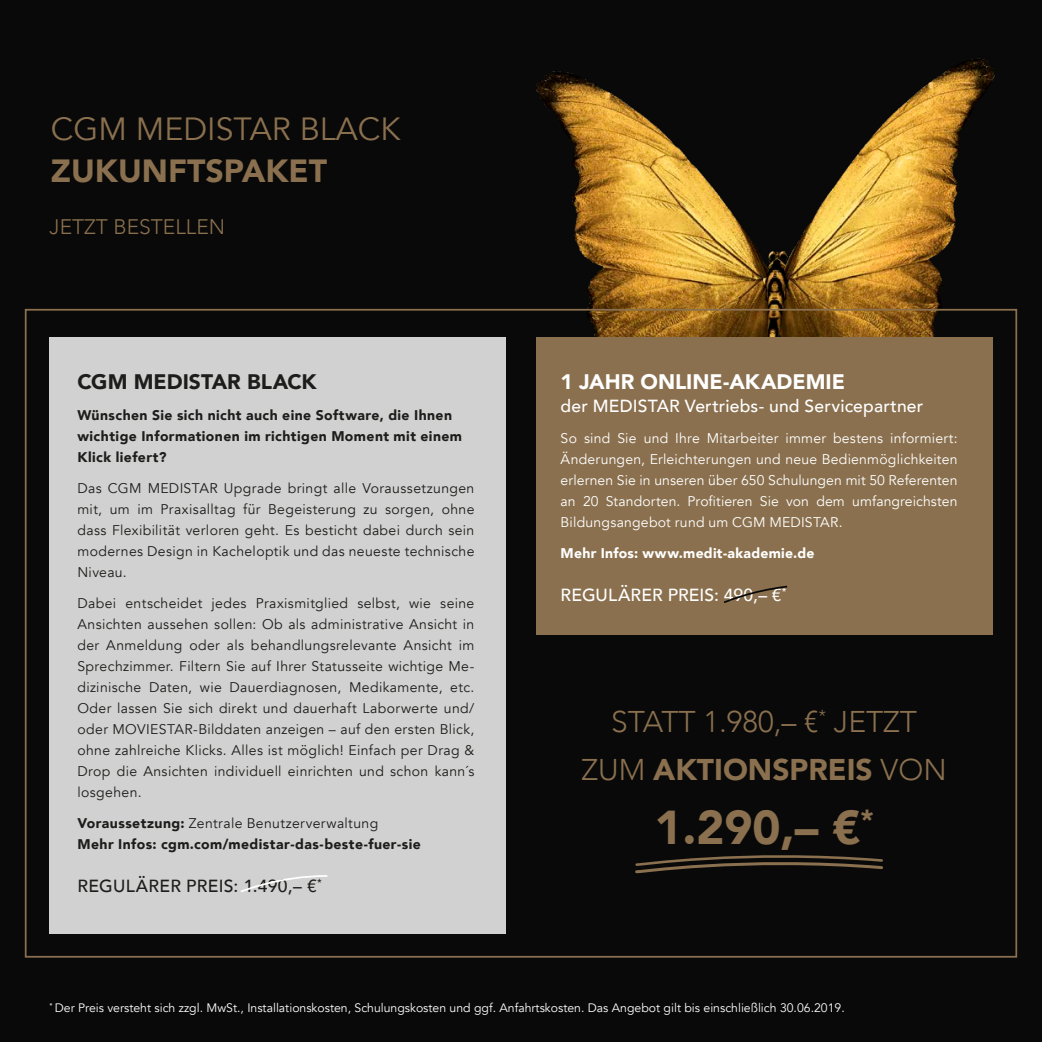
<style>
.page{position:relative;width:1042px;height:1042px;background:#090909}
.page>*{position:absolute;margin:0;border:0;box-sizing:border-box;transform-origin:0 0}
.t1{font:900 47.43px "Avenir";color:#8a704e}
.t2{font:32.02px "Avenir";color:#8a704e}
.t3{font:900 32.02px "Avenir";color:#8a704e}
.t4{font:300 29.93px/47.4px "Avenir";color:#8a704e;text-align:center}
.t5{font:900 21px "Avenir";color:#fff}
.t6{font:900 21px "Avenir";color:#1d1d1b}
.t7{font:300 21px "Avenir";color:#8a704e}
.t8{font:500 17.5px "Avenir";letter-spacing:.01em;color:#fff}
.t9{font:500 17.5px "Avenir";letter-spacing:.02em;color:#1d1d1b}
.t10{font:14px/21px "Avenir";letter-spacing:.025em;color:#1d1d1b;text-align:justify}
.t11{font:14px/21px "Avenir";letter-spacing:.01em;color:#fff;text-align:justify}
.t12{font:900 14px/21px "Avenir";letter-spacing:.03em;color:#1d1d1b}
.t13{font:900 14px "Avenir";letter-spacing:.02em;color:#fff}
.t14{font:12.25px "Avenir";color:#fff}
.s1{font-weight:400}
.s2{font-weight:900}
</style>
<div class="page">
<img style="left:462px;top:58px;width:556px;height:404px">
<div style="left:50px;top:337px;width:456px;height:597px;background:#d1d1d1"></div>
<div style="left:536px;top:337px;width:456px;height:298px;background:#8a704e"></div>
<svg style="left:240px;top:875px;width:88px;height:17px"></svg>
<svg style="left:723px;top:585px;width:65px;height:17px"></svg>
<svg style="left:635px;top:855px;width:248px;height:17px"></svg>
<h2 class="t2" style="left:51px;top:110px;width:351px">CGM MEDISTAR BLACK</h2>
<h2 class="t3" style="left:51px;top:143px;width:278px">ZUKUNFTSPAKET</h2>
<h3 class="t7" style="left:50px;top:215px;width:177px">JETZT BESTELLEN</h3>
<h3 class="t6" style="left:77px;top:364px;width:241px">CGM MEDISTAR BLACK</h3>
<p class="t12" style="left:77px;top:405px;width:386px">Wünschen Sie sich nicht auch eine Software, die Ihnen wichtige Informationen im richtigen Moment mit einem<br>Klick liefert?</p>
<p class="t10" style="left:77px;top:478px;width:398px">Das CGM MEDISTAR Upgrade bringt alle Voraussetzungen mit, um im Praxisalltag für Begeisterung zu sorgen, ohne dass Flexibilität verloren geht. Es besticht dabei durch sein modernes Design in Kacheloptik und das neueste technische Niveau.</p>
<p class="t10" style="left:77px;top:593px;width:398px">Dabei entscheidet jedes Praxismitglied selbst, wie seine Ansichten aussehen sollen: Ob als administrative Ansicht in der Anmeldung oder als behandlungsrelevante Ansicht im Sprechzimmer. Filtern Sie auf Ihrer Statusseite wichtige Me&shy;dizinische Daten, wie Dauerdiagnosen, Medikamente, etc.<br>Oder lassen Sie sich direkt und dauerhaft Laborwerte und/ oder MOVIESTAR-Bilddaten anzeigen – auf den ersten Blick, ohne zahlreiche Klicks. Alles ist möglich! Einfach per Drag &amp; Drop die Ansichten individuell einrichten und schon kann´s losgehen.</p>
<p class="t12" style="left:77px;top:812px;width:345px">Voraussetzung: <span class="s1">Zentrale Benutzerverwaltung<br></span>Mehr Infos: cgm.com/medistar-das-beste-fuer-sie</p>
<p class="t9" style="left:77px;top:870px;width:246px">REGULÄRER PREIS: 1.490,– €<sup>*</sup></p>
<h3 class="t5" style="left:561px;top:364px;width:286px">1 JAHR ONLINE-AKADEMIE</h3>
<p class="t8" style="left:561px;top:391px;width:364px">der MEDISTAR Vertriebs- und Servicepartner</p>
<p class="t11" style="left:561px;top:428px;width:398px">So sind Sie und Ihre Mitarbeiter immer bestens informiert:<br>Änderungen, Erleichterungen und neue Bedienmöglichkeiten erlernen Sie in unseren über 650 Schulungen mit 50 Referenten an 20 Standorten. Profitieren Sie von dem umfangreichsten Bildungsangebot rund um CGM MEDISTAR.</p>
<p class="t13" style="left:561px;top:541px;width:255px">Mehr Infos: www.medit-akademie.de</p>
<p class="t8" style="left:561px;top:579px;width:227px">REGULÄRER PREIS: 490,– €<sup>*</sup></p>
<h3 class="t4" style="left:581px;top:698px;width:367px">STATT 1.980,– €<sup>*</sup> JETZT<br>ZUM <span class="s2">AKTIONSPREIS</span> VON</h3>
<h1 class="t1" style="left:654px;top:787px;width:221px">1.290,– €<sup>*</sup></h1>
<p class="t14" style="left:50px;top:1000px;width:796px"><sup>*</sup> Der Preis versteht sich zzgl. MwSt., Installationskosten, Schulungskosten und ggf. Anfahrtskosten. Das Angebot gilt bis einschließlich 30.06.2019.</p>
</div>
